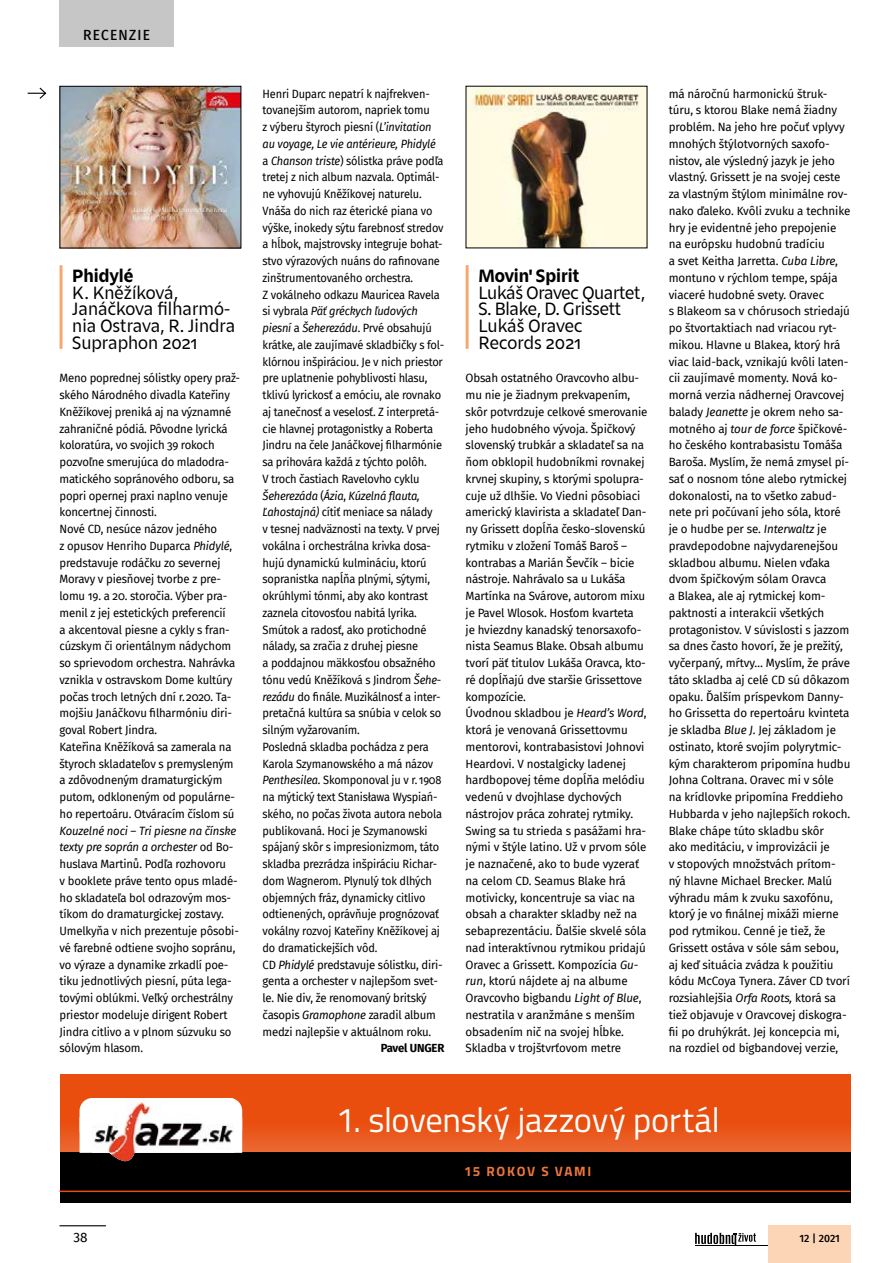
<style>
.page{position:relative;width:893px;height:1263px;background:#fff}
.page>*{position:absolute;margin:0;border:0;box-sizing:border-box;transform-origin:0 0}
.t1{font:34.5px "Titillium";letter-spacing:-.01em;color:#fff}
.t2{font:18px "Fira Sans Condensed";letter-spacing:.04em;color:#000}
.t3{font:16.5px/16.8px "Zin Sans";color:#000}
.t4{font:16.5px/16.8px "Zin Sans";letter-spacing:-.02em;color:#000}
.t5{font:700 16.5px "Zin Sans";color:#000}
.t6{font:700 13.5px "Titillium";letter-spacing:.125em;color:#ee763b}
.t7{font:13.5px "Fira Sans";color:#000}
.t8{font:11.7px/16.8px "Fira Sans";letter-spacing:-.015em;color:#000}
.t9{font:11.7px/16.8px "Fira Sans";letter-spacing:-.015em;color:#000;scale:.94 1}
.t10{font:700 11.7px "Fira Sans";letter-spacing:-.015em;color:#000}
.t11{font:500 10.5px "Fira Sans";letter-spacing:-.005em;color:#000}
.s1{font-style:italic}
</style>
<div class="page">
<div style="left:767px;top:1225px;width:83px;height:38px;background:#fcd5b7"></div>
<hr style="left:60px;top:1225px;width:46px;height:1px;background:#000">
<svg style="left:695px;top:1233px;width:61px;height:12px"></svg>
<hr style="left:695px;top:1245px;width:73px;height:1px;background:#000">
<div style="left:60px;top:0;width:114px;height:47px;background:#c6c6c6"></div>
<svg style="left:28px;top:87px;width:19px;height:12px"></svg>
<svg style="left:60px;top:1074px;width:790px;height:79px;background:#e65115"></svg>
<div style="left:60px;top:1153px;width:790px;height:50px;background:#000"></div>
<hr style="left:60px;top:1190px;width:790px;height:2px;background:#e94e0f">
<svg style="left:80px;top:1098px;width:162px;height:55px"></svg>
<img style="left:92px;top:1117px;width:142px;height:44px">
<hr style="left:466px;top:265px;width:3px;height:84px;background:#f6a86e">
<img style="left:468px;top:88px;width:177px;height:158px">
<hr style="left:60px;top:265px;width:3px;height:84px;background:#f6a86e">
<img style="left:62px;top:88px;width:177px;height:158px">
<h2 class="t2" style="left:83px;top:21px;width:69px">recenzie</h2>
<h3 class="t5" style="left:72px;top:266px;width:63px">Phidylé</h3>
<h3 class="t3" style="left:72px;top:284px;width:164px">K. Kněžíková,<br>Janáčkova filharmó&shy;nia Ostrava, R. Jindra<br>Supraphon 2021</h3>
<p class="t8" style="left:60px;top:369px;width:182px">Meno poprednej sólistky opery praž&shy;ského Národného divadla Kateřiny Kněžíkovej preniká aj na významné zahraničné pódiá. Pôvodne lyrická koloratúra, vo svojich 39 rokoch pozvoľne smerujúca do mladodra&shy;matického sopránového odboru, sa popri opernej praxi naplno venuje koncertnej činnosti.<br>Nové CD, nesúce názov jedného<br>z opusov Henriho Duparca <span class="s1">Phidylé</span>, predstavuje rodáčku zo severnej Moravy v piesňovej tvorbe z pre&shy;lomu 19. a 20. storočia. Výber pra&shy;menil z jej estetických preferencií<br>a akcentoval piesne a cykly s fran&shy;cúzskym či orientálnym nádychom so sprievodom orchestra. Nahrávka vznikla v ostravskom Dome kultúry počas troch letných dní r. 2020. Ta&shy;mojšiu Janáčkovu filharmóniu diri&shy;goval Robert Jindra.<br>Kateřina Kněžíková sa zamerala na štyroch skladateľov s premysleným a zdôvodneným dramaturgickým putom, odkloneným od populárne&shy;ho repertoáru. Otváracím číslom sú</p>
<p class="t8" style="left:60px;top:822px;width:181px"><span class="s1">Kouzelné noci – Tri piesne na čínske texty pre soprán a orchester</span> od Bo&shy;huslava Martinů. Podľa rozhovoru<br>v booklete práve tento opus mladé&shy;ho skladateľa bol odrazovým mos&shy;tíkom do dramaturgickej zostavy.<br>Umelkyňa v nich prezentuje pôsobi&shy;vé farebné odtiene svojho sopránu, vo výraze a dynamike zrkadlí poe&shy;tiku jednotlivých piesní, púta lega&shy;tovými oblúkmi. Veľký orchestrálny priestor modeluje dirigent Robert Jindra citlivo a v plnom súzvuku so sólovým hlasom.</p>
<p class="t9" style="left:263px;top:85px;width:195px">Henri Duparc nepatrí k najfrekven&shy;tovanejším autorom, napriek tomu<br>z výberu štyroch piesní (<span class="s1">L’invitation au voyage, Le vie antérieure, Phidylé </span>a <span class="s1">Chanson triste</span>) sólistka práve podľa tretej z nich album nazvala. Optimál&shy;ne vyhovujú Kněžíkovej naturelu.<br>Vnáša do nich raz éterické piana vo výške, inokedy sýtu farebnosť stredov a hĺbok, majstrovsky integruje bohat&shy;stvo výrazových nuáns do rafinovane zinštrumentovaného orchestra.<br>Z vokálneho odkazu Mauricea Ravela si vybrala <span class="s1">Päť gréckych ľudových piesní</span> a <span class="s1">Šeherezádu</span>. Prvé obsahujú krátke, ale zaujímavé skladbičky s fol&shy;klórnou inšpiráciou. Je v nich priestor pre uplatnenie pohyblivosti hlasu, tklivú lyrickosť a emóciu, ale rovnako aj tanečnosť a veselosť. Z interpretá&shy;cie hlavnej protagonistky a Roberta Jindru na čele Janáčkovej filharmónie sa prihovára každá z týchto polôh.<br>V troch častiach Ravelovho cyklu <span class="s1">Šeherezáda</span> (<span class="s1">Ázia</span>, <span class="s1">Kúzelná flauta, Ľahostajná)</span> cítiť meniace sa nálady<br>v tesnej nadväznosti na texty. V prvej vokálna i orchestrálna krivka dosa&shy;hujú dynamickú kulmináciu, ktorú sopranistka napĺňa plnými, sýtymi, okrúhlymi tónmi, aby ako kontrast zaznela citovosťou nabitá lyrika.<br>Smútok a radosť, ako protichodné nálady, sa zračia z druhej piesne<br>a poddajnou mäkkosťou obsažného tónu vedú Kněžíková s Jindrom <span class="s1">Šehe&shy;rezádu</span> do finále. Muzikálnosť a inter&shy;pretačná kultúra sa snúbia v celok so silným vyžarovaním.<br>Posledná skladba pochádza z pera Karola Szymanowského a má názov <span class="s1">Penthesilea</span>. Skomponoval ju v r. 1908 na mýtický text Stanisława Wyspiań&shy;ského, no počas života autora nebola publikovaná. Hoci je Szymanowski spájaný skôr s impresionizmom, táto skladba prezrádza inšpiráciu Richar&shy;dom Wagnerom. Plynulý tok dlhých objemných fráz, dynamicky citlivo odtienených, oprávňuje prognózovať vokálny rozvoj Kateřiny Kněžíkovej aj do dramatickejších vôd.<br>CD <span class="s1">Phidylé</span> predstavuje sólistku, diri&shy;genta a orchester v najlepšom svet&shy;le. Nie div, že renomovaný britský časopis <span class="s1">Gramophone</span> zaradil album medzi najlepšie v aktuálnom roku.</p>
<p class="t10" style="left:381px;top:1038px;width:65px">Pavel UNGER</p>
<h3 class="t5" style="left:478px;top:266px;width:103px">Movin' Spirit</h3>
<h3 class="t4" style="left:478px;top:284px;width:168px">Lukáš Oravec Quartet,<br>S. Blake, D. Grissett<br>Lukáš Oravec<br>Records 2021</h3>
<p class="t8" style="left:466px;top:369px;width:183px">Obsah ostatného Oravcovho albu&shy;mu nie je žiadnym prekvapením, skôr potvrdzuje celkové smerovanie jeho hudobného vývoja. Špičkový slovenský trubkár a skladateľ sa na ňom obklopil hudobníkmi rovnakej krvnej skupiny, s ktorými spolupra&shy;cuje už dlhšie. Vo Viedni pôsobiaci americký klavirista a skladateľ Dan&shy;ny Grissett dopĺňa česko-‑slovenskú rytmiku v zložení Tomáš Baroš – kontrabas a Marián Ševčík – bicie nástroje. Nahrávalo sa u Lukáša Martínka na Svárove, autorom mixu je Pavel Wlosok. Hosťom kvarteta<br>je hviezdny kanadský tenorsaxofo&shy;nista Seamus Blake. Obsah albumu tvorí päť titulov Lukáša Oravca, kto&shy;ré dopĺňajú dve staršie Grissettove kompozície.<br>Úvodnou skladbou je <span class="s1">Heard’s Word</span>, ktorá je venovaná Grissettovmu mentorovi, kontrabasistovi Johnovi Heardovi. V nostalgicky ladenej hardbopovej téme dopĺňa melódiu vedenú v dvojhlase dychových nástrojov práca zohratej rytmiky.<br>Swing sa tu strieda s pasážami hra&shy;nými v štýle latino. Už v prvom sóle je naznačené, ako to bude vyzerať na celom CD. Seamus Blake hrá motivicky, koncentruje sa viac na obsah a charakter skladby než na sebaprezentáciu. Ďalšie skvelé sóla nad interaktívnou rytmikou pridajú Oravec a Grissett. Kompozícia <span class="s1">Gu&shy;run</span>, ktorú nájdete aj na albume Oravcovho bigbandu <span class="s1">Light of Blue</span>, nestratila v aranžmáne s menším obsadením nič na svojej hĺbke.<br>Skladba v trojštvrťovom metre</p>
<p class="t8" style="left:669px;top:85px;width:183px">má náročnú harmonickú štruk&shy;túru, s ktorou Blake nemá žiadny problém. Na jeho hre počuť vplyvy mnohých štýlotvorných saxofo&shy;nistov, ale výsledný jazyk je jeho vlastný. Grissett je na svojej ceste za vlastným štýlom minimálne rov&shy;nako ďaleko. Kvôli zvuku a technike hry je evidentné jeho prepojenie na európsku hudobnú tradíciu<br>a svet Keitha Jarretta. <span class="s1">Cuba Libre</span>, montuno v rýchlom tempe, spája viaceré hudobné svety. Oravec<br>s Blakeom sa v chórusoch striedajú po štvortaktiach nad vriacou ryt&shy;mikou. Hlavne u Blakea, ktorý hrá viac laid-‑ back, vznikajú kvôli laten&shy;cii zaujímavé momenty. Nová ko&shy;morná verzia nádhernej Oravcovej balady <span class="s1">Jeanette</span> je okrem neho sa&shy;motného aj <span class="s1">tour de force</span> špičkové&shy;ho českého kontrabasistu Tomáša Baroša. Myslím, že nemá zmysel pí&shy;sať o nosnom tóne alebo rytmickej dokonalosti, na to všetko zabud&shy;nete pri počúvaní jeho sóla, ktoré je o hudbe per se. <span class="s1">Interwaltz</span> je pravdepodobne najvydarenejšou skladbou albumu. Nielen vďaka dvom špičkovým sólam Oravca<br>a Blakea, ale aj rytmickej kom&shy;paktnosti a interakcii všetkých protagonistov. V súvislosti s jazzom sa dnes často hovorí, že je prežitý, vyčerpaný, mŕtvy… Myslím, že práve táto skladba aj celé CD sú dôkazom opaku. Ďalším príspevkom Danny&shy;ho Grissetta do repertoáru kvinteta je skladba <span class="s1">Blue J</span>. Jej základom je ostinato, ktoré svojím polyrytmic&shy;kým charakterom pripomína hudbu Johna Coltrana. Oravec mi v sóle<br>na krídlovke pripomína Freddieho Hubbarda v jeho najlepších rokoch.<br>Blake chápe túto skladbu skôr<br>ako meditáciu, v improvizácii je<br>v stopových množstvách prítom&shy;ný hlavne Michael Brecker. Malú výhradu mám k zvuku saxofónu, ktorý je vo finálnej mixáži mierne pod rytmikou. Cenné je tiež, že Grissett ostáva v sóle sám sebou, aj keď situácia zvádza k použitiu kódu McCoya Tynera. Záver CD tvorí rozsiahlejšia <span class="s1">Orfa Roots,</span> ktorá sa tiež objavuje v Oravcovej diskogra&shy;fii po druhýkrát. Jej koncepcia mi, na rozdiel od bigbandovej verzie,</p>
<h1 class="t1" style="left:336px;top:1095px;width:385px">1. slovenský jazzový portál</h1>
<p class="t6" style="left:464px;top:1161px;width:129px">15 ROKOV S VAMI</p>
<p class="t7" style="left:74px;top:1227px;width:16px">38</p>
<p class="t11" style="left:799px;top:1229px;width:42px">12 | 2021</p>
</div>
